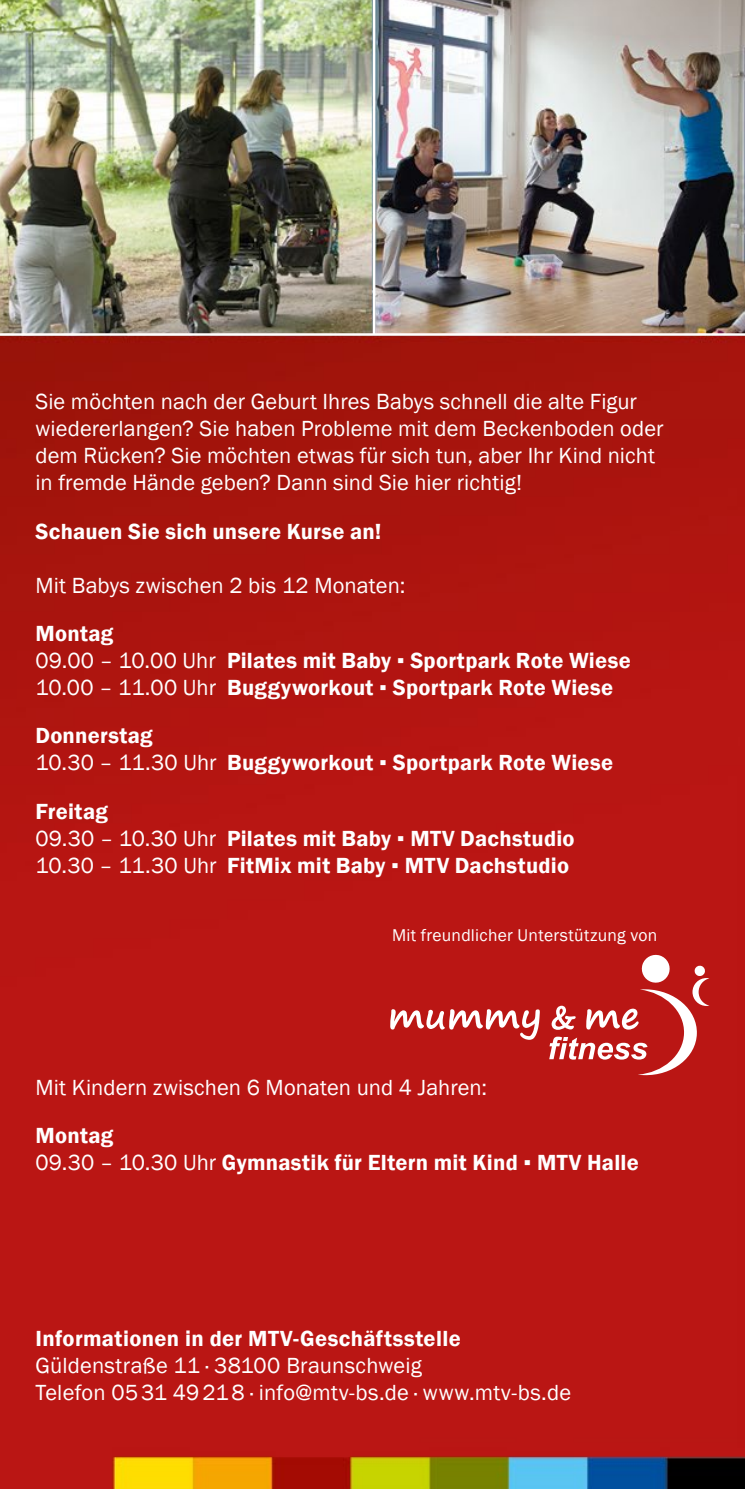
<style>
.page{position:relative;width:745px;height:1489px;background:#fff}
.page>*{position:absolute;margin:0;border:0;box-sizing:border-box;transform-origin:0 0}
.t1{font:600 22.5px/27px "Franklin Gothic";letter-spacing:.015em;color:#fff}
.t2{font:22.5px/27px "Franklin Gothic";letter-spacing:.005em;color:#fff}
.t3{font:17.5px "Franklin Gothic";letter-spacing:.015em;color:#fff}
.s1{font-weight:400}
</style>
<div class="page">
<img style="left:0;top:0;width:744px;height:1488px">
<hr style="left:0;top:333px;width:744px;height:3px;background:#fff">
<hr style="left:372px;top:0;width:3px;height:335px;background:#fff">
<svg style="left:390px;top:1009px;width:149px;height:30px"></svg>
<svg style="left:549px;top:954px;width:160px;height:121px"></svg>
<p class="t2" style="left:35px;top:389px;width:629px">Sie möchten nach der Geburt Ihres Babys schnell die alte Figur wiedererlangen? Sie haben Probleme mit dem Beckenboden oder dem Rücken? Sie möchten etwas für sich tun, aber Ihr Kind nicht in fremde Hände geben? Dann sind Sie hier richtig!</p>
<p class="t1" style="left:35px;top:518px;width:347px">Schauen Sie sich unsere Kurse an!</p>
<p class="t2" style="left:35px;top:572px;width:371px">Mit Babys zwischen 2 bis 12 Monaten:</p>
<p class="t1" style="left:35px;top:620px;width:596px">Montag<br><span class="s1">09.00 – 10.00 Uhr</span> Pilates mit Baby <span class="s1">▪</span> Sportpark Rote Wiese<br><span class="s1">10.00 – 11.00 Uhr</span> Buggyworkout <span class="s1">▪</span> Sportpark Rote Wiese</p>
<p class="t1" style="left:35px;top:722px;width:578px">Donnerstag<br><span class="s1">10.30 – 11.30 Uhr</span> Buggyworkout <span class="s1">▪</span> Sportpark Rote Wiese</p>
<p class="t1" style="left:35px;top:797px;width:540px">Freitag<br><span class="s1">09.30 – 10.30 Uhr</span> Pilates mit Baby <span class="s1">▪</span> MTV Dachstudio<br><span class="s1">10.30 – 11.30 Uhr</span> FitMix mit Baby <span class="s1">▪</span> MTV Dachstudio</p>
<p class="t3" style="left:392px;top:924px;width:267px">Mit freundlicher Unterstützung von</p>
<p class="t2" style="left:35px;top:1074px;width:453px">Mit Kindern zwischen 6 Monaten und 4 Jahren:</p>
<p class="t1" style="left:35px;top:1122px;width:604px">Montag<br><span class="s1">09.30 – 10.30 Uhr</span> Gymnastik für Eltern mit Kind <span class="s1">▪</span> MTV Halle</p>
<p class="t1" style="left:35px;top:1325px;width:426px">Informationen in der MTV-Geschäftsstelle</p>
<p class="t2" style="left:35px;top:1352px;width:537px">Güldenstraße 11 · 38100 Braunschweig<br>Telefon 0531 49218 · info@mtv-bs.de · www.mtv-bs.de</p>
</div>
